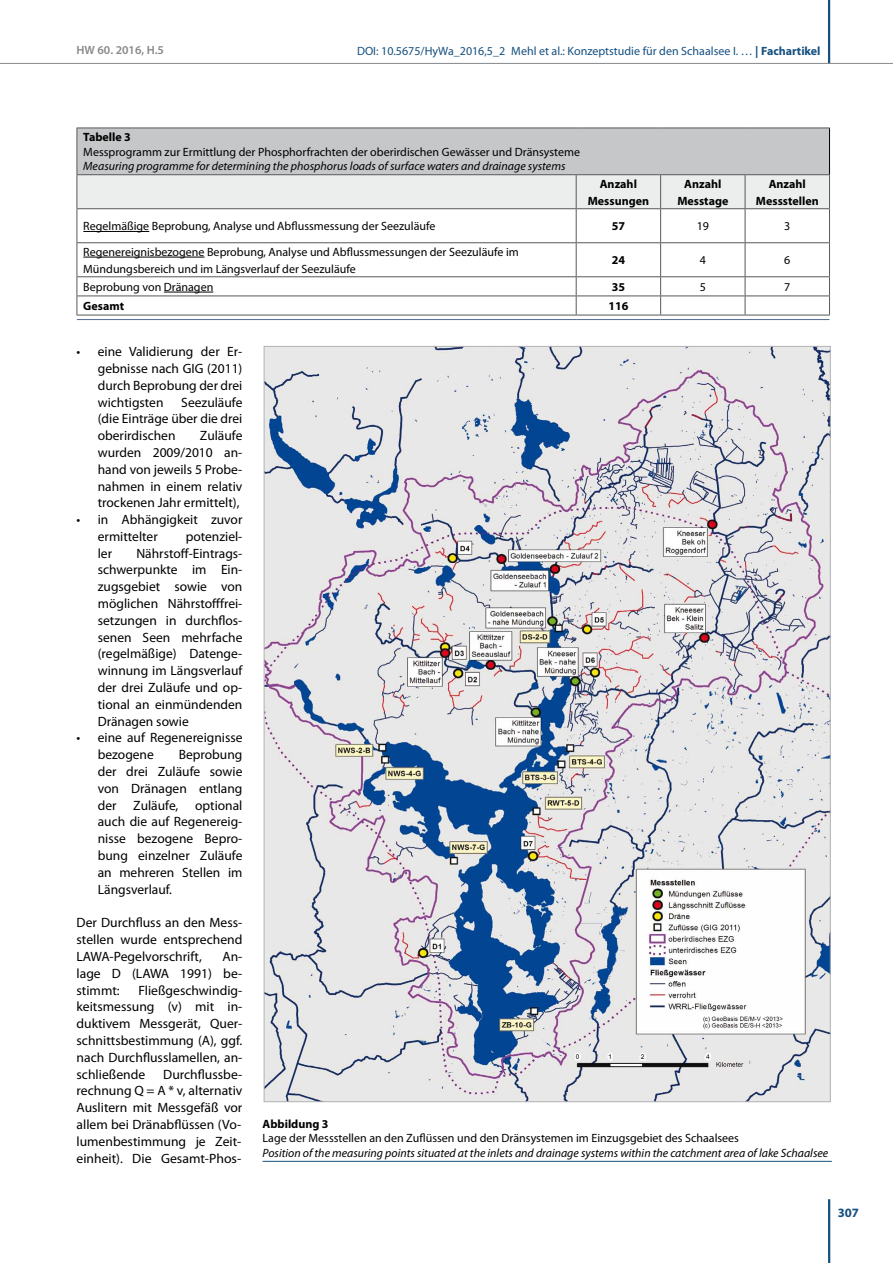
<style>
.page{position:relative;width:893px;height:1263px;background:#fff}
.page>*{position:absolute;margin:0;border:0;box-sizing:border-box;transform-origin:0 0}
.t1{font:13.5px/16.8px "Myriad Pro";color:#000;text-align:justify}
.t2{font:700 12.75px "Myriad Pro";color:#15507f}
.t3{font:12px/16.8px "Myriad Pro";color:#000}
.t4{font:italic 12px "Myriad Pro";color:#000}
.t5{font:700 12px/16.8px "Myriad Pro";color:#000;text-align:center}
.t6{font:12px "Myriad Pro";color:#15507f}
.t7{font:600 12px "Myriad Pro";color:#87888a}
.s1{font-weight:700}
</style>
<div class="page">
<hr style="left:828px;top:1199px;width:2px;height:64px;background:#15507f">
<hr style="left:828px;top:0;width:2px;height:64px;background:#15507f">
<hr style="left:0;top:63px;width:893px;height:1px;background:#87888a">
<div style="left:77px;top:128px;width:752px;height:47px;background:#c6c7c8"></div>
<div style="left:78px;top:175px;width:751px;height:33px;background:#eceded"></div>
<svg style="left:78px;top:209px;width:751px;height:106px"></svg>
<hr style="left:77px;top:242px;width:499px;height:1px;background:#58585a">
<hr style="left:576px;top:242px;width:85px;height:1px;background:#58585a">
<hr style="left:661px;top:242px;width:84px;height:1px;background:#58585a">
<hr style="left:745px;top:242px;width:85px;height:1px;background:#58585a">
<hr style="left:745px;top:243px;width:1px;height:33px;background:#58585a">
<hr style="left:829px;top:243px;width:1px;height:33px;background:#58585a">
<hr style="left:77px;top:276px;width:499px;height:1px;background:#58585a">
<hr style="left:576px;top:276px;width:85px;height:1px;background:#58585a">
<hr style="left:661px;top:276px;width:84px;height:1px;background:#58585a">
<hr style="left:745px;top:276px;width:85px;height:1px;background:#58585a">
<hr style="left:77px;top:296px;width:499px;height:1px;background:#58585a">
<hr style="left:576px;top:296px;width:85px;height:1px;background:#58585a">
<hr style="left:661px;top:296px;width:84px;height:1px;background:#58585a">
<hr style="left:745px;top:296px;width:85px;height:1px;background:#58585a">
<hr style="left:77px;top:128px;width:499px;height:1px;background:#58585a">
<hr style="left:77px;top:128px;width:1px;height:46px;background:#58585a">
<hr style="left:576px;top:128px;width:85px;height:1px;background:#58585a">
<hr style="left:661px;top:128px;width:84px;height:1px;background:#58585a">
<hr style="left:745px;top:128px;width:85px;height:1px;background:#58585a">
<hr style="left:77px;top:174px;width:499px;height:1px;background:#58585a">
<hr style="left:77px;top:175px;width:1px;height:33px;background:#58585a">
<hr style="left:576px;top:174px;width:85px;height:1px;background:#58585a">
<hr style="left:576px;top:175px;width:1px;height:33px;background:#58585a">
<hr style="left:661px;top:174px;width:84px;height:1px;background:#58585a">
<hr style="left:660px;top:175px;width:1px;height:33px;background:#58585a">
<hr style="left:745px;top:174px;width:85px;height:1px;background:#58585a">
<hr style="left:745px;top:175px;width:1px;height:33px;background:#58585a">
<hr style="left:829px;top:175px;width:1px;height:33px;background:#58585a">
<hr style="left:77px;top:208px;width:499px;height:1px;background:#58585a">
<hr style="left:77px;top:209px;width:1px;height:33px;background:#58585a">
<hr style="left:576px;top:208px;width:85px;height:1px;background:#58585a">
<hr style="left:576px;top:209px;width:1px;height:33px;background:#58585a">
<hr style="left:661px;top:208px;width:84px;height:1px;background:#58585a">
<hr style="left:660px;top:209px;width:1px;height:33px;background:#58585a">
<hr style="left:745px;top:208px;width:85px;height:1px;background:#58585a">
<hr style="left:745px;top:209px;width:1px;height:33px;background:#58585a">
<hr style="left:829px;top:209px;width:1px;height:33px;background:#58585a">
<hr style="left:77px;top:243px;width:1px;height:33px;background:#58585a">
<hr style="left:576px;top:243px;width:1px;height:33px;background:#58585a">
<hr style="left:660px;top:243px;width:1px;height:33px;background:#58585a">
<svg style="left:77px;top:277px;width:1px;height:38px"></svg>
<svg style="left:576px;top:277px;width:1px;height:38px"></svg>
<svg style="left:660px;top:277px;width:1px;height:38px"></svg>
<svg style="left:745px;top:277px;width:1px;height:38px"></svg>
<svg style="left:829px;top:277px;width:1px;height:38px"></svg>
<hr style="left:77px;top:315px;width:499px;height:1px;background:#58585a">
<hr style="left:576px;top:315px;width:85px;height:1px;background:#58585a">
<hr style="left:661px;top:315px;width:84px;height:1px;background:#58585a">
<hr style="left:745px;top:315px;width:85px;height:1px;background:#58585a">
<hr style="left:829px;top:128px;width:1px;height:46px;background:#000">
<hr style="left:77px;top:319px;width:499px;height:1px;background:#506b93">
<hr style="left:576px;top:319px;width:85px;height:1px;background:#506b93">
<hr style="left:661px;top:319px;width:84px;height:1px;background:#506b93">
<hr style="left:745px;top:319px;width:84px;height:1px;background:#506b93">
<hr style="left:83px;top:231px;width:66px;height:1px;background:#000">
<hr style="left:83px;top:257px;width:122px;height:1px;background:#000">
<hr style="left:164px;top:292px;width:49px;height:1px;background:#000">
<img style="left:266px;top:348px;width:563px;height:752px">
<hr style="left:263px;top:1161px;width:569px;height:1px;background:#15507f">
<p class="t7" style="left:77px;top:42px;width:89px">HW 60. 2016, H.5</p>
<p class="t6" style="left:357px;top:43px;width:465px">DOI: 10.5675/HyWa_2016,5_2 Mehl et al.: Konzeptstudie für den Schaalsee I. … <span class="s1">| Fachartikel</span></p>
<p class="t5" style="left:83px;top:129px;width:49px">Tabelle 3</p>
<p class="t3" style="left:83px;top:143px;width:498px">Messprogramm zur Ermittlung der Phosphorfrachten der oberirdischen Gewässer und Dränsysteme</p>
<p class="t4" style="left:83px;top:159px;width:484px">Measuring programme for determining the phosphorus loads of surface waters and drainage systems</p>
<p class="t5" style="left:588px;top:175px;width:63px">Anzahl<br>Messungen</p>
<p class="t5" style="left:677px;top:175px;width:53px">Anzahl<br>Messtage</p>
<p class="t5" style="left:756px;top:175px;width:64px">Anzahl<br>Messstellen</p>
<p class="t3" style="left:83px;top:218px;width:354px">Regelmäßige Beprobung, Analyse und Abflussmessung der Seezuläufe</p>
<p class="t5" style="left:612px;top:217px;width:15px">57</p>
<p class="t3" style="left:697px;top:218px;width:14px">19</p>
<p class="t3" style="left:784px;top:218px;width:8px">3</p>
<p class="t3" style="left:83px;top:243px;width:437px">Regenereignisbezogene Beprobung, Analyse und Abflussmessungen der Seezuläufe im<br>Mündungsbereich und im Längsverlauf der Seezuläufe</p>
<p class="t5" style="left:612px;top:251px;width:15px">24</p>
<p class="t3" style="left:700px;top:252px;width:8px">4</p>
<p class="t3" style="left:784px;top:252px;width:8px">6</p>
<p class="t3" style="left:83px;top:278px;width:132px">Beprobung von Dränagen</p>
<p class="t5" style="left:612px;top:278px;width:15px">35</p>
<p class="t3" style="left:700px;top:278px;width:8px">5</p>
<p class="t3" style="left:784px;top:278px;width:8px">7</p>
<p class="t5" style="left:83px;top:297px;width:42px">Gesamt</p>
<p class="t5" style="left:608px;top:297px;width:21px">116</p>
<p class="t1" style="left:98px;top:343px;width:146px;text-indent:-21px">• eine Validierung der Er&shy;gebnisse nach GIG (2011) durch Beprobung der drei wichtigsten</p>
<p class="t1" style="left:98px;top:393px;width:146px;text-indent:83px">Seezuläufe (die Einträge über die drei oberirdischen</p>
<p class="t1" style="left:98px;top:427px;width:146px;text-indent:102px">Zuläufe wurden 2009/2010 an&shy;hand von jeweils 5 Probe&shy;nahmen in einem relativ trockenen Jahr ermittelt),</p>
<p class="t1" style="left:98px;top:511px;width:146px;text-indent:-21px">• in Abhängigkeit zuvor ermittelter</p>
<p class="t1" style="left:186px;top:528px;width:58px">potenziel-</p>
<p class="t1" style="left:98px;top:544px;width:146px;text-indent:39px">Nährstoff-Eintrags&shy;schwerpunkte im Ein&shy;zugsgebiet sowie von möglichen Nährstofffrei&shy;setzungen in durchflos&shy;senen Seen mehrfache (regelmäßige) Datenge&shy;winnung im Längsverlauf der drei Zuläufe und op&shy;tional an einmündenden Dränagen sowie</p>
<p class="t1" style="left:98px;top:729px;width:146px;text-indent:-21px">• eine auf Regenereignisse bezogene</p>
<p class="t1" style="left:98px;top:544px;width:16px">ler</p>
<p class="t1" style="left:98px;top:746px;width:146px;text-indent:81px">Beprobung der drei Zuläufe sowie von Dränagen entlang der Zuläufe, optional auch die auf Regenereig&shy;nisse bezogene Bepro&shy;bung einzelner Zuläufe an mehreren Stellen im Längsverlauf.</p>
<p class="t1" style="left:77px;top:914px;width:167px">Der Durchfluss an den Mess&shy;stellen wurde entsprechend LAWA-Pegelvorschrift,</p>
<p class="t1" style="left:77px;top:948px;width:167px;text-indent:146px">An&shy;lage D (LAWA 1991) be&shy;stimmt:</p>
<p class="t1" style="left:77px;top:981px;width:167px;text-indent:62px">Fließgeschwindig&shy;keitsmessung (v) mit in&shy;duktivem Messgerät, Quer&shy;schnittsbestimmung (A), ggf. nach Durchflusslamellen, an&shy;schließende</p>
<p class="t1" style="left:77px;top:1065px;width:167px;text-indent:87px">Durchflussbe&shy;rechnung Q = A * v, alternativ Auslitern mit Messgefäß vor allem bei Dränabflüssen (Vo&shy;lumenbestimmung je Zeit&shy;einheit). Die Gesamt-Phos-</p>
<p class="t5" style="left:263px;top:1115px;width:68px">Abbildung 3</p>
<p class="t3" style="left:263px;top:1130px;width:478px">Lage der Messstellen an den Zuflüssen und den Dränsystemen im Einzugsgebiet des Schaalsees</p>
<p class="t4" style="left:263px;top:1145px;width:567px">Position of the measuring points situated at the inlets and drainage systems within the catchment area of lake Schaalsee</p>
<p class="t2" style="left:838px;top:1205px;width:23px">307</p>
</div>
